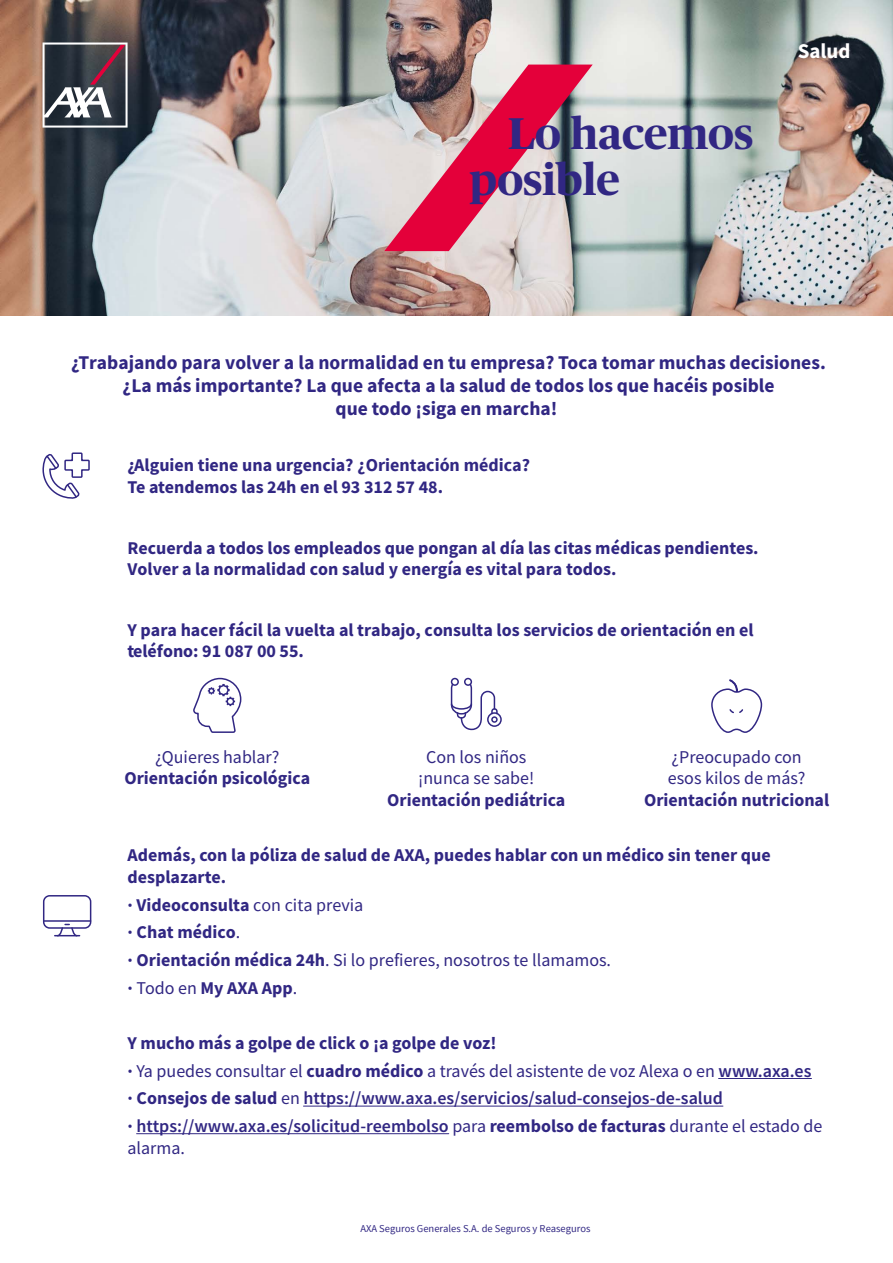
<style>
.page{position:relative;width:893px;height:1263px;background:#fff}
.page>*{position:absolute;margin:0;border:0;box-sizing:border-box;transform-origin:0 0}
.t1{font:700 44.4px/46px "Publico Headline";color:#312783}
.t2{font:700 21px "Source Sans Pro";color:#fff}
.t3{font:700 19.5px/23.2px "Source Sans Pro";color:#312783;text-align:center}
.t4{font:700 18px/27.6px "Source Sans Pro";color:#312783}
.t5{font:600 18px/27.6px "Source Sans Pro";color:#312783}
.t6{font:18px/21.6px "Source Sans Pro";color:#312783;text-align:center}
.t7{font:10.5px "Source Sans Pro";color:#312783}
.s1{font-weight:400}
.s2{font-weight:700}
</style>
<div class="page">
<img style="left:0;top:0;width:893px;height:316px">
<svg style="left:43px;top:43px;width:85px;height:85px"></svg>
<svg style="left:384px;top:65px;width:209px;height:186px;background:#cc8192"></svg>
<svg style="left:42px;top:452px;width:48px;height:47px"></svg>
<hr style="left:719px;top:1078px;width:92px;height:1px;background:#312783">
<hr style="left:303px;top:1106px;width:420px;height:1px;background:#312783">
<hr style="left:137px;top:1133px;width:312px;height:1px;background:#312783">
<div style="left:43px;top:895px;width:48px;height:34px;border:2px solid #312783;border-radius:6px"></div>
<hr style="left:44px;top:920px;width:47px;height:2px;background:#312783">
<svg style="left:55px;top:924px;width:25px;height:13px"></svg>
<svg style="left:711px;top:679px;width:52px;height:54px"></svg>
<div style="left:451px;top:678px;width:8px;height:8px;border:2px solid #312783;border-radius:50%"></div>
<div style="left:464px;top:678px;width:8px;height:8px;border:2px solid #312783;border-radius:50%"></div>
<div style="left:487px;top:712px;width:15px;height:15px;border:2px solid #312783;border-radius:50%"></div>
<svg style="left:450px;top:682px;width:48px;height:49px"></svg>
<svg style="left:193px;top:677px;width:49px;height:56px"></svg>
<h1 class="t1" style="left:469px;top:108px;width:285px;text-indent:39px">Lo hacemos posible</h1>
<p class="t2" style="left:798px;top:36px;width:54px">Salud</p>
<p class="t3" style="left:71px;top:351px;width:756px">¿Trabajando para volver a la normalidad en tu empresa? Toca tomar muchas decisiones. ¿La más importante? La que afecta a la salud de todos los que hacéis posible<br>que todo ¡siga en marcha!</p>
<p class="t4" style="left:128px;top:454px;width:404px;line-height:21.6px">¿Alguien tiene una urgencia? ¿Orientación médica?<br>Te atendemos las 24h en el 93 312 57 48.</p>
<p class="t4" style="left:128px;top:537px;width:633px;line-height:21.5px">Recuerda a todos los empleados que pongan al día las citas médicas pendientes.<br>Volver a la normalidad con salud y energía es vital para todos.</p>
<p class="t4" style="left:128px;top:619px;width:627px;line-height:21.5px">Y para hacer fácil la vuelta al trabajo, consulta los servicios de orientación en el teléfono: 91 087 00 55.</p>
<p class="t6" style="left:155px;top:746px;width:126px">¿Quieres hablar?</p>
<p class="t4" style="left:124px;top:764px;width:187px">Orientación psicológica</p>
<p class="t6" style="left:418px;top:746px;width:118px">Con los niños ¡nunca se sabe!</p>
<p class="t4" style="left:387px;top:786px;width:180px">Orientación pediátrica</p>
<p class="t6" style="left:668px;top:746px;width:139px;text-align:left">¿Preocupado con esos kilos de más?</p>
<p class="t4" style="left:644px;top:786px;width:187px">Orientación nutricional</p>
<p class="t4" style="left:128px;top:844px;width:645px;line-height:21.6px">Además, con la póliza de salud de AXA, puedes hablar con un médico sin tener que desplazarte.</p>
<p class="t4" style="left:128px;top:891px;width:485px">· Videoconsulta <span class="s1">con cita previa<br></span>· Chat médico<span class="s1">.<br></span>· Orientación médica 24h<span class="s1">. Si lo prefieres, nosotros te llamamos. </span>· <span class="s1">Todo en</span> My AXA App<span class="s1">.</span></p>
<p class="t5" style="left:128px;top:1029px;width:696px"><span class="s2">Y mucho más a golpe de click o ¡a golpe de voz!<br>·</span> <span class="s1">Ya puedes consultar el</span> <span class="s2">cuadro médico</span> <span class="s1">a través del asistente de voz Alexa o en</span> www.axa.es<br><span class="s2">· Consejos de salud</span> <span class="s1">en</span> https://www.axa.es/servicios/salud-consejos-de-salud<br><span class="s2">·</span> https://www.axa.es/solicitud-reembolso <span class="s1">para</span> <span class="s2">reembolso de facturas</span> <span class="s1">durante el estado de</span></p>
<p class="t6" style="left:128px;top:1136px;width:59px">alarma.</p>
<p class="t7" style="left:360px;top:1222px;width:232px">AXA Seguros Generales S.A. de Seguros y Reaseguros</p>
</div>
